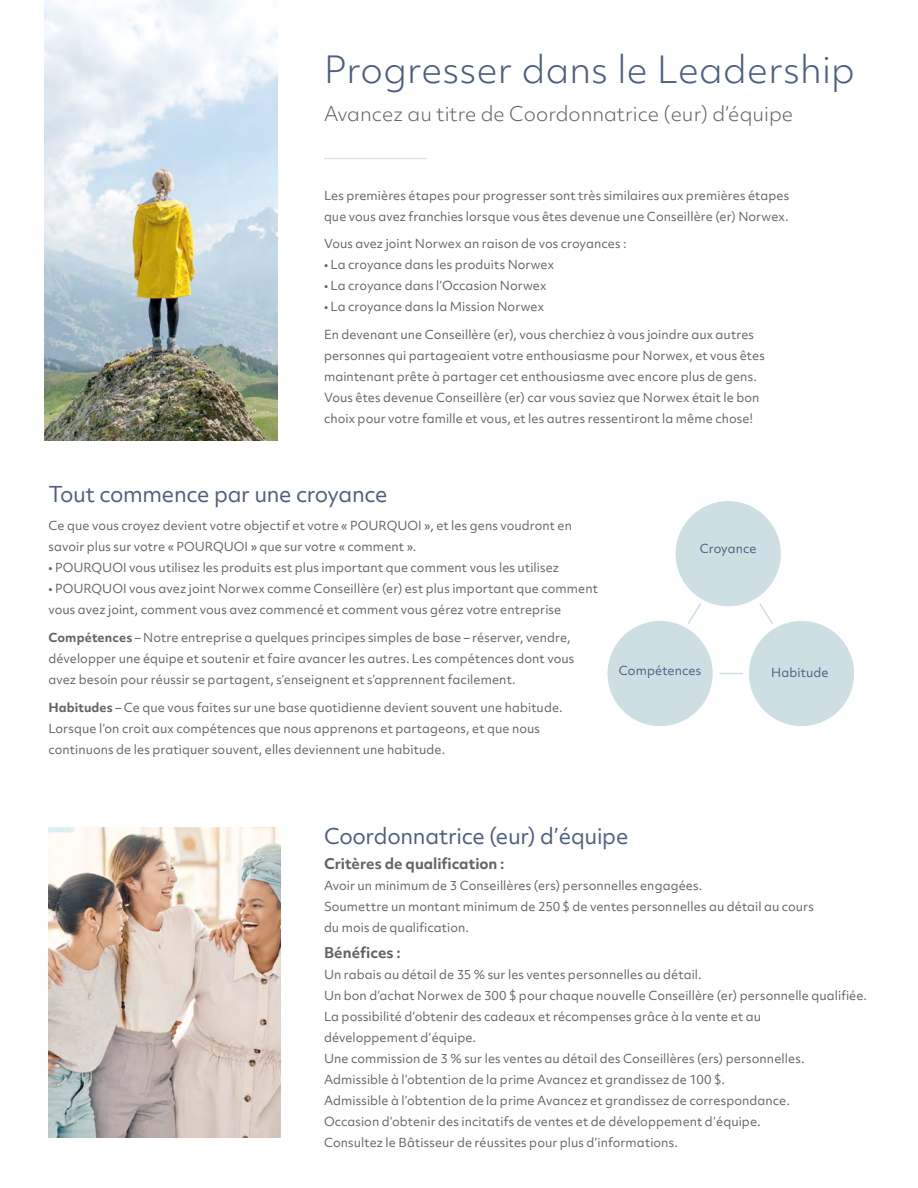
<style>
.page{position:relative;width:918px;height:1188px;background:#fff}
.page>*{position:absolute;margin:0;border:0;box-sizing:border-box;transform-origin:0 0}
.t1{font:300 36px "Objektiv Mk 2";letter-spacing:.01em;color:#4d5f80}
.t2{font:21px "Objektiv Mk 2";letter-spacing:-.015em;color:#4d5f80}
.t3{font:300 19.5px "Objektiv Mk 2";color:#636466}
.t4{font:700 14.25px "Objektiv Mk 2";color:#636466}
.t5{font:12px/21px "Objektiv Mk 2";letter-spacing:.005em;color:#636466}
.t6{font:12px "Objektiv Mk 2";letter-spacing:.005em;color:#4d5f80}
.s1{font-weight:700}
</style>
<div class="page">
<img style="left:45px;top:0;width:232px;height:441px">
<img style="left:48px;top:827px;width:233px;height:310px">
<hr style="left:324px;top:158px;width:103px;height:1px;background:#e6e4e3">
<div style="left:676px;top:501px;width:105px;height:105px;background:#cedfe3;border-radius:50%"></div>
<div style="left:608px;top:621px;width:105px;height:105px;background:#cedfe3;border-radius:50%"></div>
<div style="left:749px;top:621px;width:105px;height:105px;background:#cedfe3;border-radius:50%"></div>
<svg style="left:719px;top:673px;width:24px;height:1px"></svg>
<svg style="left:688px;top:603px;width:13px;height:21px"></svg>
<svg style="left:759px;top:603px;width:14px;height:21px"></svg>
<h1 class="t1" style="left:324px;top:45px;width:532px">Progresser dans le Leadership</h1>
<h3 class="t3" style="left:324px;top:100px;width:471px">Avancez au titre de Coordonnatrice (eur) d’équipe</h3>
<p class="t5" style="left:324px;top:184px;width:467px">Les premières étapes pour progresser sont très similaires aux premières étapes que vous avez franchies lorsque vous êtes devenue une Conseillère (er) Norwex.</p>
<p class="t5" style="left:324px;top:233px;width:304px">Vous avez joint Norwex an raison de vos croyances :</p>
<p class="t5" style="left:324px;top:254px;width:232px">• La croyance dans les produits Norwex</p>
<p class="t5" style="left:324px;top:275px;width:224px">• La croyance dans l’Occasion Norwex</p>
<p class="t5" style="left:324px;top:296px;width:222px">• La croyance dans la Mission Norwex</p>
<p class="t5" style="left:324px;top:324px;width:442px">En devenant une Conseillère (er), vous cherchiez à vous joindre aux autres personnes qui partageaient votre enthousiasme pour Norwex, et vous êtes maintenant prête à partager cet enthousiasme avec encore plus de gens.<br>Vous êtes devenue Conseillère (er) car vous saviez que Norwex était le bon choix pour votre famille et vous, et les autres ressentiront la même chose!</p>
<h2 class="t2" style="left:48px;top:480px;width:341px">Tout commence par une croyance</h2>
<p class="t5" style="left:48px;top:515px;width:525px">Ce que vous croyez devient votre objectif et votre « POURQUOI », et les gens voudront en savoir plus sur votre « POURQUOI » que sur votre « comment ».</p>
<p class="t5" style="left:48px;top:557px;width:512px">• POURQUOI vous utilisez les produits est plus important que comment vous les utilisez</p>
<p class="t5" style="left:48px;top:578px;width:551px">• POURQUOI vous avez joint Norwex comme Conseillère (er) est plus important que comment vous avez joint, comment vous avez commencé et comment vous gérez votre entreprise</p>
<p class="t5" style="left:48px;top:627px;width:527px"><span class="s1">Compétences</span> – Notre entreprise a quelques principes simples de base – réserver, vendre, développer une équipe et soutenir et faire avancer les autres. Les compétences dont vous avez besoin pour réussir se partagent, s’enseignent et s’apprennent facilement.</p>
<p class="t5" style="left:48px;top:697px;width:516px"><span class="s1">Habitudes</span> – Ce que vous faites sur une base quotidienne devient souvent une habitude.<br>Lorsque l’on croit aux compétences que nous apprenons et partageons, et que nous continuons de les pratiquer souvent, elles deviennent une habitude.</p>
<p class="t6" style="left:700px;top:540px;width:58px">Croyance</p>
<p class="t6" style="left:619px;top:662px;width:84px">Compétences</p>
<p class="t6" style="left:771px;top:664px;width:59px">Habitude</p>
<h2 class="t2" style="left:324px;top:821px;width:306px">Coordonnatrice (eur) d’équipe</h2>
<p class="t4" style="left:324px;top:854px;width:182px">Critères de qualification :</p>
<p class="t5" style="left:324px;top:875px;width:491px">Avoir un minimum de 3 Conseillères (ers) personnelles engagées.<br>Soumettre un montant minimum de 250 $ de ventes personnelles au détail au cours du mois de qualification.</p>
<p class="t4" style="left:324px;top:942px;width:78px">Bénéfices :</p>
<p class="t5" style="left:324px;top:964px;width:545px">Un rabais au détail de 35 % sur les ventes personnelles au détail.<br>Un bon d’achat Norwex de 300 $ pour chaque nouvelle Conseillère (er) personnelle qualifiée.<br>La possibilité d’obtenir des cadeaux et récompenses grâce à la vente et au<br>développement d’équipe.<br>Une commission de 3 % sur les ventes au détail des Conseillères (ers) personnelles.<br>Admissible à l’obtention de la prime Avancez et grandissez de 100 $.<br>Admissible à l’obtention de la prime Avancez et grandissez de correspondance.<br>Occasion d’obtenir des incitatifs de ventes et de développement d’équipe.<br>Consultez le Bâtisseur de réussites pour plus d’informations.</p>
</div>
